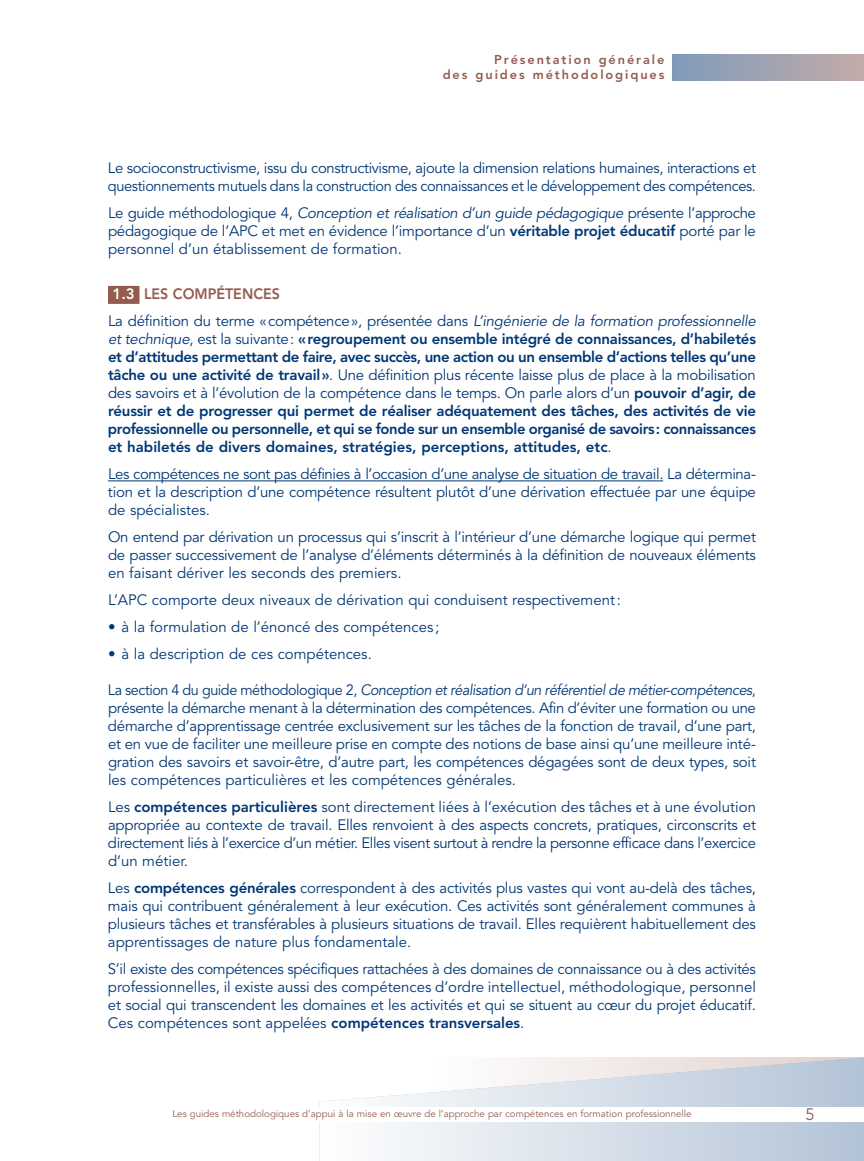
<style>
.page{position:relative;width:864px;height:1161px;background:#fff}
.page>*{position:absolute;margin:0;border:0;box-sizing:border-box;transform-origin:0 0}
.t1{font:16.5px "Avenir";color:#955b4f}
.t2{font:15px/18px "Avenir";letter-spacing:-.015em;color:#003776;text-align:justify}
.t3{font:800 15px/18px "Avenir";color:#003776;text-align:justify}
.t4{font:15px/18px "Avenir";letter-spacing:-.015em;color:#003776;text-align:justify;scale:.96 1}
.t5{font:800 12.75px/15px "Avenir";letter-spacing:.15em;color:#955b4f;text-align:right}
.t6{font:9.75px "Avenir";color:#955b4f}
.s1{font-style:italic}
.s2{font-weight:800}
.s3{font-weight:800;color:#fff}
.s4{font-weight:800;color:#955b4f}
.s5{font-weight:400;font-style:italic}
.s6{font-weight:400}
</style>
<div class="page">
<svg style="left:320px;top:1058px;width:544px;height:103px"></svg>
<div style="left:673px;top:54px;width:191px;height:27px;background:linear-gradient(to right,#809bba,#c2aba9)"></div>
<div style="left:0;top:1107px;width:864px;height:15px;background:#fff"></div>
<div style="left:108px;top:286px;width:32px;height:18px;background:#955b4f"></div>
<hr style="left:108px;top:481px;width:555px;height:1px;background:#003776">
<p class="t5" style="left:443px;top:53px;width:223px">Présentation générale<br>des guides méthodologiques</p>
<p class="t2" style="left:108px;top:160px;width:650px">Le socioconstructivisme, issu du constructivisme, ajoute la dimension relations humaines, interactions et questionnements mutuels dans la construction des connaissances et le développement des compétences.</p>
<p class="t2" style="left:108px;top:205px;width:650px">Le guide méthodologique 4, <span class="s1">Conception et réalisation d’un guide pédagogique</span> présente l’approche pédagogique de l’APC et met en évidence l’importance d’un <span class="s2">véritable projet éducatif</span> porté par le personnel d’un établissement de formation.</p>
<p class="t2" style="left:108px;top:282px;width:650px;line-height:27px;text-indent:4px"><span class="s3">1.3</span> <span class="s4">LES COMPÉTENCES<br></span>La définition du terme «compétence», présentée dans <span class="s1">L’ingénierie de la formation professionnelle</span></p>
<p class="t3" style="left:108px;top:331px;width:650px"><span class="s5">et technique</span><span class="s6">, est la suivante:</span> «regroupement ou ensemble intégré de connaissances, d’habiletés et d’attitudes permettant de faire, avec succès, une action ou un ensemble d’actions telles qu’une tâche ou une activité de travail»<span class="s6">. Une définition plus récente laisse plus de place à la mobilisation des savoirs et à l’évolution de la compétence dans le temps. On parle alors d’un</span> pouvoir d’agir, de réussir et de progresser qui permet de réaliser adéquatement des tâches, des activités de vie professionnelle ou personnelle, et qui se fonde sur un ensemble organisé de savoirs: connaissances et habiletés de divers domaines, stratégies, perceptions, attitudes, etc<span class="s6">.</span></p>
<p class="t2" style="left:108px;top:466px;width:650px">Les compétences ne sont pas définies à l’occasion d’une analyse de situation de travail. La détermina&shy;tion et la description d’une compétence résultent plutôt d’une dérivation effectuée par une équipe de spécialistes.</p>
<p class="t2" style="left:108px;top:529px;width:650px">On entend par dérivation un processus qui s’inscrit à l’intérieur d’une démarche logique qui permet de passer successivement de l’analyse d’éléments déterminés à la définition de nouveaux éléments en faisant dériver les seconds des premiers.</p>
<p class="t2" style="left:108px;top:592px;width:515px">L’APC comporte deux niveaux de dérivation qui conduisent respectivement:</p>
<p class="t2" style="left:108px;top:619px;width:333px">• à la formulation de l’énoncé des compétences ;</p>
<p class="t2" style="left:108px;top:646px;width:265px">• à la description de ces compétences.</p>
<p class="t4" style="left:108px;top:682px;width:677px">La section 4 du guide méthodologique 2, <span class="s1">Conception et réalisation d’un référentiel de métier-compétences</span>, présente la démarche menant à la détermination des compétences. Afin d’éviter une formation ou une démarche d’apprentissage centrée exclusivement sur les tâches de la fonction de travail, d’une part, et en vue de faciliter une meilleure prise en compte des notions de base ainsi qu’une meilleure inté&shy;gration des savoirs et savoir-être, d’autre part, les compétences dégagées sont de deux types, soit les compétences particulières et les compétences générales.</p>
<p class="t2" style="left:108px;top:799px;width:650px">Les <span class="s2">compétences particulières</span> sont directement liées à l’exécution des tâches et à une évolution appropriée au contexte de travail. Elles renvoient à des aspects concrets, pratiques, circonscrits et directement liés à l’exercice d’un métier. Elles visent surtout à rendre la personne efficace dans l’exercice d’un métier.</p>
<p class="t2" style="left:108px;top:880px;width:650px">Les <span class="s2">compétences générales</span> correspondent à des activités plus vastes qui vont au-delà des tâches, mais qui contribuent généralement à leur exécution. Ces activités sont généralement communes à plusieurs tâches et transférables à plusieurs situations de travail. Elles requièrent habituellement des apprentissages de nature plus fondamentale.</p>
<p class="t2" style="left:108px;top:961px;width:650px">S’il existe des compétences spécifiques rattachées à des domaines de connaissance ou à des activités professionnelles, il existe aussi des compétences d’ordre intellectuel, méthodologique, personnel et social qui transcendent les domaines et les activités et qui se situent au cœur du projet éducatif.<br>Ces compétences sont appelées <span class="s2">compétences transversales</span>.</p>
<p class="t6" style="left:172px;top:1110px;width:521px">Les guides méthodologiques d’appui à la mise en œuvre de l’approche par compétences en formation professionnelle</p>
<p class="t1" style="left:805px;top:1108px;width:11px">5</p>
</div>
